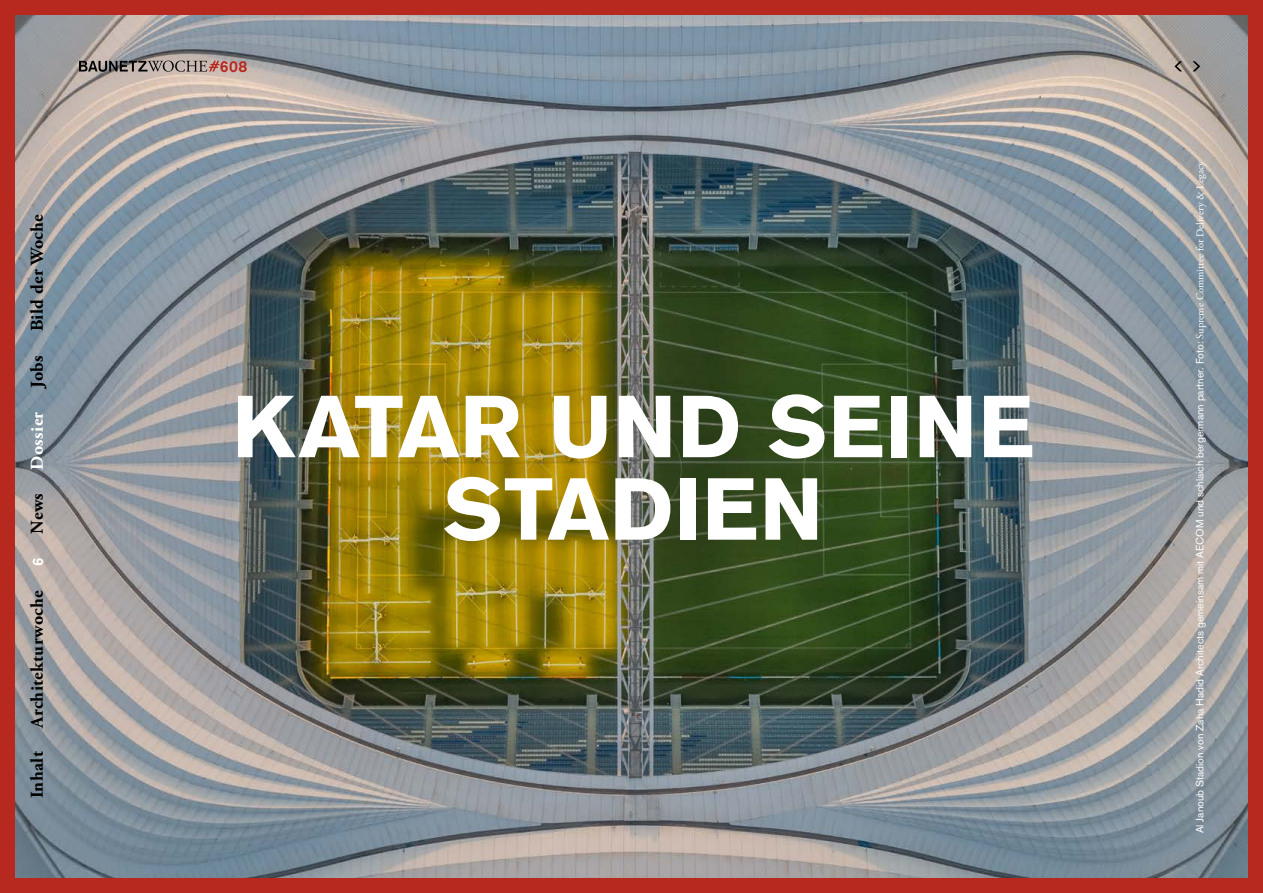
<style>
.page{position:relative;width:1263px;height:893px;background:#fff}
.page>*{position:absolute;margin:0;border:0;box-sizing:border-box;transform-origin:0 0}
.t1{font:700 87px/82.5px "Akzidenz Grotesk BQ";letter-spacing:.01em;color:#fff;text-align:center}
.t2{font:700 18px "Adobe Garamond Pro";letter-spacing:.02em;color:#000}
.t3{font:700 18px "Adobe Garamond Pro";letter-spacing:.02em;color:#fff}
.t4{font:500 15.75px "Akzidenz Grotesk BQ";color:#b7281f}
.t5{font:500 15px "Akzidenz Grotesk BQ";color:#fff}
.t6{font:10.5px "Akzidenz Grotesk BQ";color:#fff}
.s1{font-family:"Adobe Garamond Pro"}
</style>
<div class="page">
<img style="left:16px;top:16px;width:1231px;height:861px">
<div style="left:0;top:0;width:1263px;height:893px;border:15px solid #b7281f"></div>
<svg style="left:1192px;top:61px;width:8px;height:10px"></svg>
<svg style="left:1174px;top:61px;width:8px;height:10px"></svg>
<svg style="left:79px;top:61px;width:140px;height:11px;background:#817470"></svg>
<h2 class="t2" style="left:27px;top:331px;width:119px;rotate:-90deg">Bild der Woche</h2>
<h2 class="t2" style="left:27px;top:388px;width:34px;rotate:-90deg">Jobs</h2>
<h2 class="t3" style="left:27px;top:470px;width:59px;rotate:-90deg">Dossier</h2>
<h2 class="t2" style="left:27px;top:534px;width:42px;rotate:-90deg">News</h2>
<h3 class="t5" style="left:29px;top:566px;width:10px;rotate:-90deg">6</h3>
<h2 class="t2" style="left:27px;top:728px;width:139px;rotate:-90deg">Architekturwoche</h2>
<h2 class="t2" style="left:27px;top:798px;width:49px;rotate:-90deg">Inhalt</h2>
<h3 class="t4" style="left:220px;top:56px;width:29px">608</h3>
<h1 class="t1" style="left:232px;top:386px;width:804px">KATAR UND SEINE<br>STADIEN</h1>
<p class="t6" style="left:1193px;top:833px;width:674px;rotate:-90deg">Al Janoub Stadion von Zaha Hadid Architects gemeinsam mit AECOM und schlaich bergermann partner. Foto: <span class="s1">Supreme Committee for Delivery &amp; Legacy</span></p>
</div>
